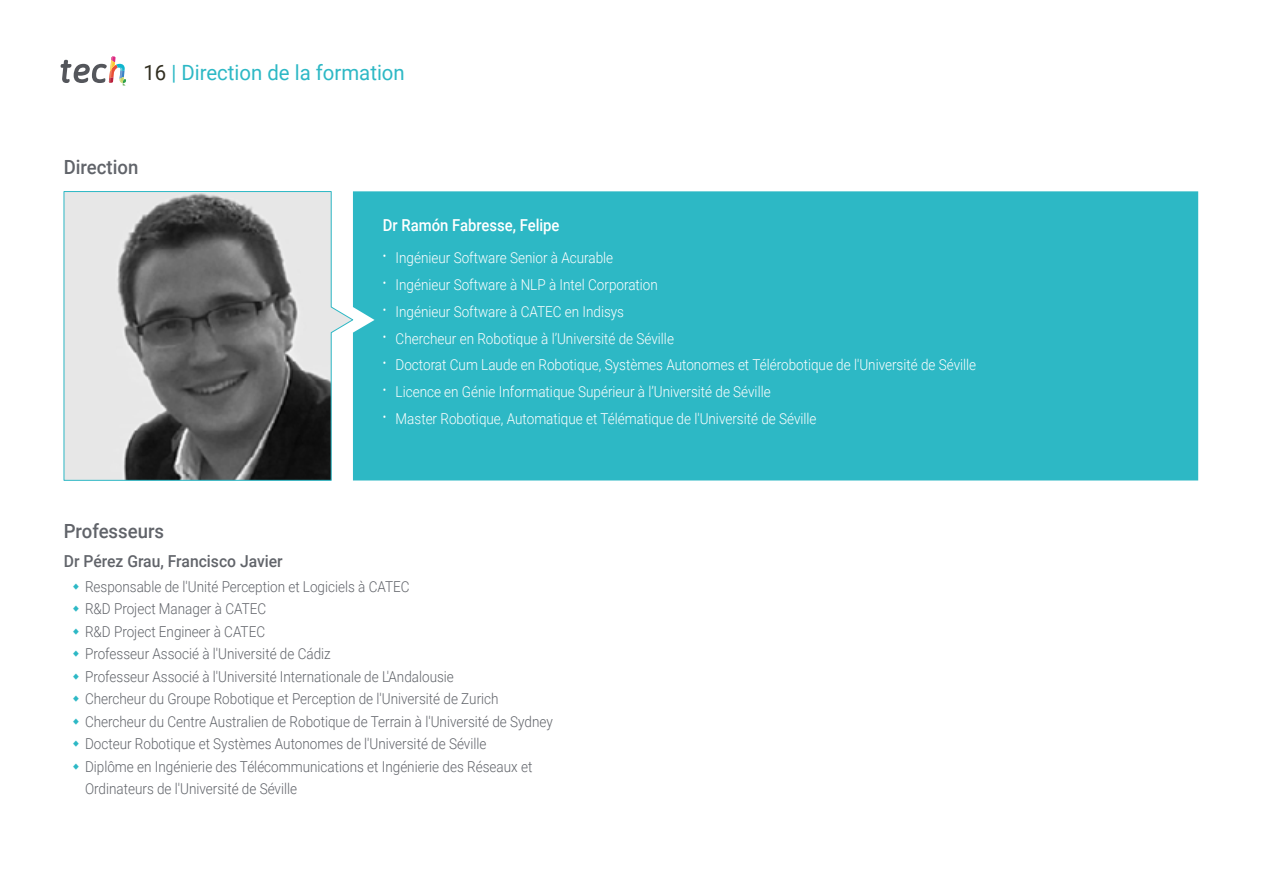
<style>
.page{position:relative;width:1263px;height:893px;background:#fff}
.page>*{position:absolute;margin:0;border:0;box-sizing:border-box;transform-origin:0 0}
.t1{font:21px "Roboto";color:#2db8c5}
.t2{font:500 19.5px "Roboto";color:#61646a;scale:.95 1}
.t3{font:500 16.5px "Roboto";color:#61646a;scale:.95 1}
.t4{font:500 16.5px "Roboto";color:#fff;scale:.9 1}
.t5{font:300 15px/22.5px "Roboto";color:#61646a;scale:.9 1}
.t6{font:300 15px "Roboto";color:#fff;scale:.9 1}
.s1{color:#312e20}
</style>
<div class="page">
<svg style="left:61px;top:56px;width:65px;height:30px"></svg>
<div style="left:353px;top:191px;width:845px;height:289px;background:#2db8c5"></div>
<svg style="left:64px;top:191px;width:289px;height:290px;background:#929494"></svg>
<h1 class="t1" style="left:144px;top:57px;width:263px"><span class="s1">16</span> | Direction de la formation</h1>
<h2 class="t2" style="left:64px;top:154px;width:80px">Direction</h2>
<p class="t4" style="left:383px;top:213px;width:198px">Dr Ramón Fabresse, Felipe</p>
<p class="t6" style="left:383px;top:247px;width:258px"><sup>•</sup> Ingénieur Software Senior à Acurable</p>
<p class="t6" style="left:383px;top:274px;width:307px"><sup>•</sup> Ingénieur Software à NLP à Intel Corporation</p>
<p class="t6" style="left:383px;top:301px;width:270px"><sup>•</sup> Ingénieur Software à CATEC en Indisys</p>
<p class="t6" style="left:383px;top:328px;width:325px"><sup>•</sup> Chercheur en Robotique à l’Université de Séville</p>
<p class="t6" style="left:383px;top:354px;width:661px"><sup>•</sup> Doctorat Cum Laude en Robotique, Systèmes Autonomes et Télérobotique de l'Université de Séville</p>
<p class="t6" style="left:383px;top:381px;width:432px"><sup>•</sup> Licence en Génie Informatique Supérieur à l’Université de Séville</p>
<p class="t6" style="left:383px;top:408px;width:483px"><sup>•</sup> Master Robotique, Automatique et Télématique de l'Université de Séville</p>
<h2 class="t2" style="left:64px;top:517px;width:107px">Professeurs</h2>
<p class="t3" style="left:64px;top:550px;width:232px">Dr Pérez Grau, Francisco Javier</p>
<p class="t5" style="left:85px;top:574px;width:521px">Responsable de l'Unité Perception et Logiciels à CATEC<br>R&amp;D Project Manager à CATEC<br>R&amp;D Project Engineer à CATEC<br>Professeur Associé à l'Université de Cádiz<br>Professeur Associé à l'Université Internationale de L'Andalousie<br>Chercheur du Groupe Robotique et Perception de l'Université de Zurich Chercheur du Centre Australien de Robotique de Terrain à l'Université de Sydney Docteur Robotique et Systèmes Autonomes de l'Université de Séville<br>Diplôme en Ingénierie des Télécommunications et Ingénierie des Réseaux et Ordinateurs de l'Université de Séville</p>
</div>
